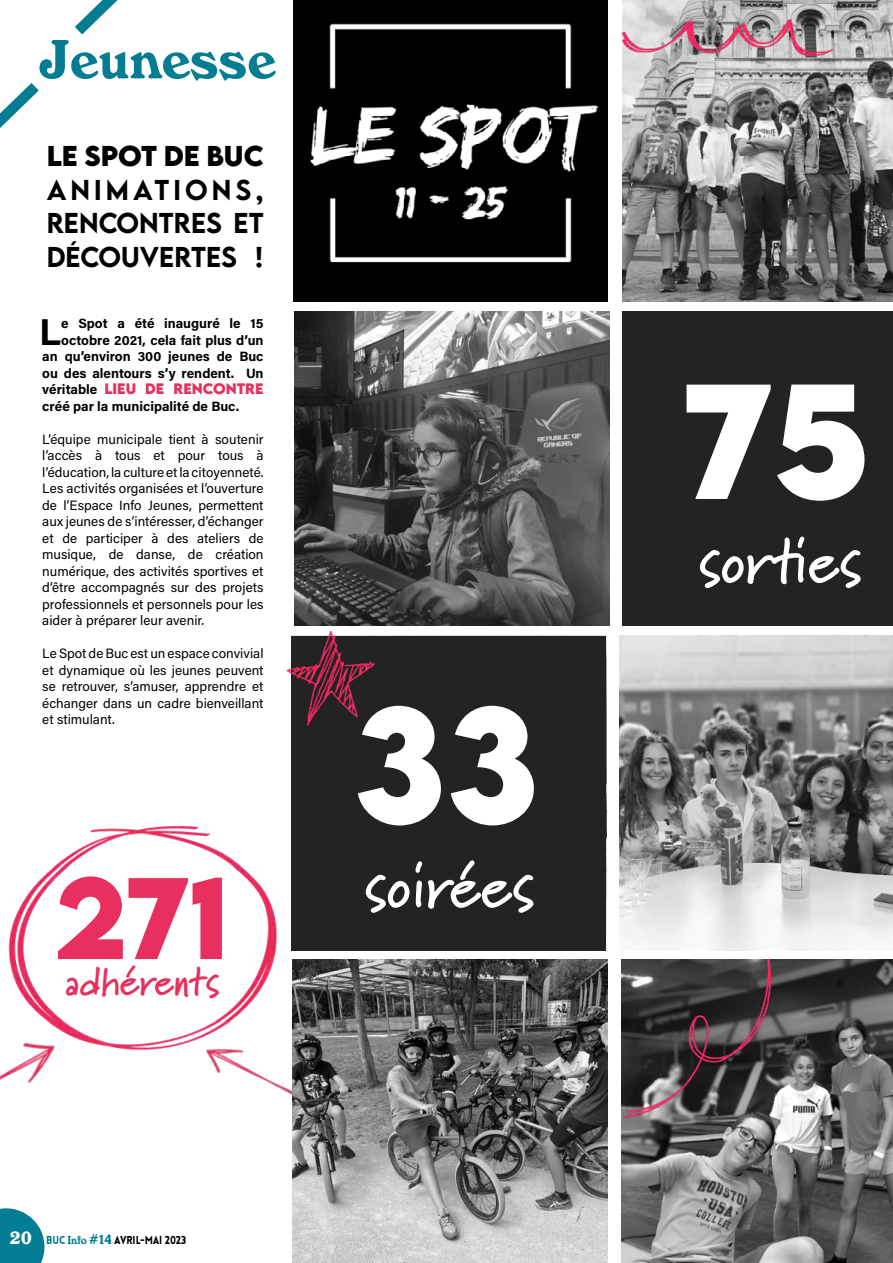
<style>
.page{position:relative;width:893px;height:1263px;background:#fff}
.page>*{position:absolute;margin:0;border:0;box-sizing:border-box;transform-origin:0 0}
.t1{font:700 145.2px "LEMONMILK";color:#fff}
.t2{font:700 102.75px "LEMONMILK";color:#e7305e}
.t3{font:700 64.05px "Marydale";color:#fff}
.t4{font:54px "Windsor BT";color:#047d93}
.t5{font:700 40.2px "Marydale";color:#e7305e}
.t6{font:700 37.5px "Acumin Pro";color:#000}
.t7{font:500 25.5px/33.6px "LEMONMILK";color:#000;text-align:justify}
.t8{font:700 25.5px "LEMONMILK";color:#000}
.t9{font:13.5px/16.5px "Acumin Pro";color:#000;text-align:justify}
.t10{font:700 13.5px/16.5px "Acumin Pro";color:#000;text-align:right}
.t11{font:700 13.5px "LEMONMILK";color:#e7305e}
.t12{font:900 11.25px "Lovelo";letter-spacing:-.015em;color:#000;scale:.9 1}
.s1{font-family:"Acumin Pro";color:#000}
.s2{font-family:"Windsor BT";font-weight:400;font-size:18px;color:#fff}
.s3{color:#027d93}
.s4{font-family:"Windsor BT";font-weight:400;color:#027d93}
.s5{font-family:"Windsor BT";font-weight:400;font-size:13.5px;color:#027d93}
</style>
<div class="page">
<img style="left:8px;top:825px;width:337px;height:226px">
<img style="left:0;top:962px;width:108px;height:122px">
<img style="left:169px;top:976px;width:124px;height:209px">
<img style="left:293px;top:0;width:315px;height:301px">
<img style="left:295px;top:311px;width:314px;height:315px">
<img style="left:623px;top:0;width:270px;height:301px">
<img style="left:620px;top:636px;width:273px;height:314px">
<div style="left:622px;top:311px;width:271px;height:315px;background:#232324"></div>
<img style="left:621px;top:960px;width:272px;height:303px">
<img style="left:293px;top:960px;width:315px;height:303px">
<div style="left:291px;top:636px;width:315px;height:314px;background:#232324"></div>
<img style="left:286px;top:601px;width:114px;height:125px">
<img style="left:602px;top:960px;width:214px;height:180px">
<img style="left:586px;top:0;width:282px;height:178px">
<svg style="left:0;top:1208px;width:44px;height:55px;background:#248ea1"></svg>
<svg style="left:75px;top:0;width:43px;height:35px"></svg>
<svg style="left:0;top:83px;width:39px;height:45px"></svg>
<h3 class="t4" style="left:38px;top:28px;width:239px">Jeunesse</h3>
<h3 class="t8" style="left:47px;top:139px;width:218px">LE SPOT DE BUC</h3>
<h3 class="t7" style="left:47px;top:173px;width:218px">ANIMATIONS, RENCONTRES ET DÉCOUVERTES !</h3>
<p class="t10" style="left:42px;top:315px;width:223px">e Spot a été inauguré le 15 octobre 2021, cela fait plus d’un an qu’environ 300 jeunes de Buc ou des alentours s’y rendent. Un</p>
<p class="t11" style="left:42px;top:380px;width:223px"><span class="s1">véritable</span> LIEU DE RENCONTRE</p>
<p class="t10" style="left:42px;top:397px;width:198px">créé par la municipalité de Buc.</p>
<p class="t9" style="left:42px;top:430px;width:223px">L’équipe municipale tient à soutenir l’accès à tous et pour tous à l’éducation, la culture et la citoyenneté.<br>Les activités organisées et l’ouverture de l’Espace Info Jeunes, permettent aux jeunes de s’intéresser, d’échanger et de participer à des ateliers de musique, de danse, de création numérique, des activités sportives et d’être accompagnés sur des projets professionnels et personnels pour les aider à préparer leur avenir.</p>
<p class="t9" style="left:42px;top:645px;width:223px">Le Spot de Buc est un espace convivial et dynamique où les jeunes peuvent se retrouver, s’amuser, apprendre et échanger dans un cadre bienveillant et stimulant.</p>
<h3 class="t6" style="left:39px;top:305px;width:23px">L</h3>
<h2 class="t2" style="left:54px;top:848px;width:176px">271</h2>
<h3 class="t5" style="left:65px;top:958px;width:156px">adhérents</h3>
<h1 class="t1" style="left:353px;top:667px;width:187px">33</h1>
<h3 class="t3" style="left:364px;top:848px;width:172px">soirées</h3>
<p class="t12" style="left:10px;top:1233px;width:198px"><span class="s2">20</span> <span class="s3">BUC</span> <span class="s4">Info</span> <span class="s5">#14</span> AVRIL-MAI 2023</p>
<h1 class="t1" style="left:684px;top:343px;width:187px">75</h1>
<h3 class="t3" style="left:698px;top:523px;width:165px">sorties</h3>
</div>
